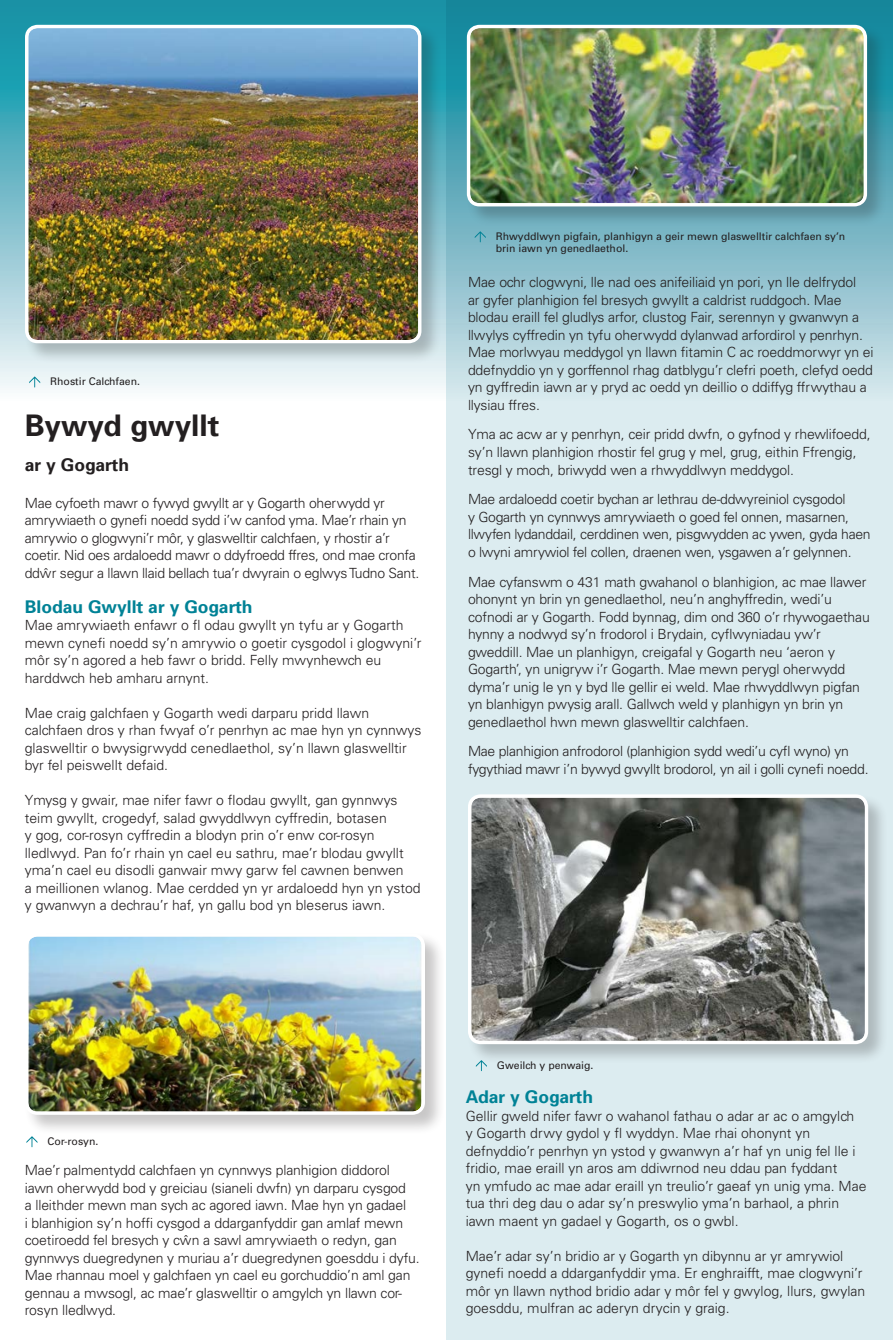
<style>
.page{position:relative;width:893px;height:1340px;background:#fff}
.page>*{position:absolute;margin:0;border:0;box-sizing:border-box;transform-origin:0 0}
.t1{font:700 29.75px "Univers";color:#231f20}
.t2{font:700 17.5px "Univers";color:#008296}
.t3{font:700 17.5px "Univers";color:#231f20}
.t4{font:300 14px/17.5px "Univers";letter-spacing:-.01em;color:#231f20}
.t5{font:10.5px/12.2px "Univers";color:#231f20}
</style>
<div class="page">
<div style="left:446px;top:0;width:447px;height:1339px;background:#dcecf0"></div>
<svg style="left:0;top:0;width:893px;height:388px;background:#87c0cc"></svg>
<div style="left:24px;top:24px;width:418px;height:340px;background:#231f20;opacity:.25"></div>
<img style="left:29px;top:29px;width:388px;height:310px">
<div style="left:25px;top:25px;width:396px;height:318px;border:3px solid #fff;border-radius:11px"></div>
<div style="left:466px;top:24px;width:422px;height:203px;background:#231f20;opacity:.25"></div>
<img style="left:471px;top:29px;width:392px;height:173px">
<div style="left:467px;top:25px;width:400px;height:181px;border:3px solid #fff;border-radius:11px"></div>
<svg style="left:475px;top:231px;width:11px;height:11px"></svg>
<svg style="left:26px;top:1136px;width:12px;height:11px"></svg>
<div style="left:467px;top:793px;width:422px;height:271px;background:#231f20;opacity:.25"></div>
<img style="left:472px;top:798px;width:392px;height:242px">
<div style="left:468px;top:794px;width:400px;height:250px;border:3px solid #fff;border-radius:11px"></div>
<svg style="left:476px;top:1060px;width:11px;height:11px"></svg>
<svg style="left:29px;top:376px;width:11px;height:11px"></svg>
<div style="left:24px;top:932px;width:422px;height:203px;background:#231f20;opacity:.25"></div>
<img style="left:29px;top:937px;width:392px;height:173px">
<div style="left:25px;top:933px;width:400px;height:181px;border:3px solid #fff;border-radius:11px"></div>
<p class="t5" style="left:50px;top:375px;width:91px">Rhostir Calchfaen.</p>
<p class="t1" style="left:25px;top:406px;width:196px">Bywyd gwyllt</p>
<p class="t3" style="left:25px;top:453px;width:106px">ar y Gogarth</p>
<p class="t4" style="left:25px;top:493px;width:396px">Mae cyfoeth mawr o fywyd gwyllt ar y Gogarth oherwydd yr amrywiaeth o gynefi noedd sydd i’w canfod yma. Mae’r rhain yn amrywio o glogwyni’r môr, y glaswelltir calchfaen, y rhostir a’r coetir. Nid oes ardaloedd mawr o ddyfroedd ffres, ond mae cronfa ddwˆ r segur a llawn llaid bellach tua’r dwyrain o eglwys Tudno Sant.</p>
<p class="t2" style="left:25px;top:595px;width:229px">Blodau Gwyllt ar y Gogarth</p>
<p class="t4" style="left:25px;top:616px;width:398px">Mae amrywiaeth enfawr o fl odau gwyllt yn tyfu ar y Gogarth mewn cynefi noedd sy’n amrywio o goetir cysgodol i glogwyni’r môr sy’n agored a heb fawr o bridd. Felly mwynhewch eu harddwch heb amharu arnynt.</p>
<p class="t4" style="left:25px;top:703px;width:398px">Mae craig galchfaen y Gogarth wedi darparu pridd llawn calchfaen dros y rhan fwyaf o’r penrhyn ac mae hyn yn cynnwys glaswelltir o bwysigrwydd cenedlaethol, sy’n llawn glaswelltir byr fel peiswellt defaid.</p>
<p class="t4" style="left:25px;top:791px;width:380px">Ymysg y gwair, mae nifer fawr o flodau gwyllt, gan gynnwys teim gwyllt, crogedyf, salad gwyddlwyn cyffredin, botasen<br>y gog, cor-rosyn cyffredin a blodyn prin o’r enw cor-rosyn lledlwyd. Pan fo’r rhain yn cael eu sathru, mae’r blodau gwyllt yma’n cael eu disodli ganwair mwy garw fel cawnen benwen</p>
<p class="t4" style="left:25px;top:878px;width:397px">a meillionen wlanog. Mae cerdded yn yr ardaloedd hyn yn ystod y gwanwyn a dechrau’r haf, yn gallu bod yn bleserus iawn.</p>
<p class="t5" style="left:496px;top:230px;width:351px">Rhwyddlwyn pigfain, planhigyn a geir mewn glaswelltir calchfaen sy’n brin iawn yn genedlaethol.</p>
<p class="t4" style="left:468px;top:273px;width:407px">Mae ochr clogwyni, lle nad oes anifeiliaid yn pori, yn lle delfrydol<br>ar gyfer planhigion fel bresych gwyllt a caldrist ruddgoch. Mae blodau eraill fel gludlys arfor, clustog Fair, serennyn y gwanwyn a llwylys cyffredin yn tyfu oherwydd dylanwad arfordirol y penrhyn.<br>Mae morlwyau meddygol yn llawn fitamin C ac roeddmorwyr yn ei ddefnyddio yn y gorffennol rhag datblygu’r clefri poeth, clefyd oedd yn gyffredin iawn ar y pryd ac oedd yn deillio o ddiffyg ffrwythau a llysiau ffres.</p>
<p class="t4" style="left:468px;top:425px;width:404px">Yma ac acw ar y penrhyn, ceir pridd dwfn, o gyfnod y rhewlifoedd, sy’n llawn planhigion rhostir fel grug y mel, grug, eithin Ffrengig, tresgl y moch, briwydd wen a rhwyddlwyn meddygol.</p>
<p class="t4" style="left:468px;top:490px;width:404px">Mae ardaloedd coetir bychan ar lethrau de-ddwyreiniol cysgodol<br>y Gogarth yn cynnwys amrywiaeth o goed fel onnen, masarnen, llwyfen lydanddail, cerddinen wen, pisgwydden ac ywen, gyda haen o lwyni amrywiol fel collen, draenen wen, ysgawen a’r gelynnen.</p>
<p class="t4" style="left:468px;top:572px;width:403px">Mae cyfanswm o 431 math gwahanol o blanhigion, ac mae llawer ohonynt yn brin yn genedlaethol, neu’n anghyffredin, wedi’u cofnodi ar y Gogarth. Fodd bynnag, dim ond 360 o’r rhywogaethau hynny a nodwyd sy’n frodorol i Brydain, cyflwyniadau yw’r gweddill. Mae un planhigyn, creigafal y Gogarth neu ‘aeron y Gogarth’, yn unigryw i’r Gogarth. Mae mewn perygl oherwydd dyma’r unig le yn y byd lle gellir ei weld. Mae rhwyddlwyn pigfan yn blanhigyn pwysig arall. Gallwch weld y planhigyn yn brin yn genedlaethol hwn mewn glaswelltir calchfaen.</p>
<p class="t4" style="left:468px;top:742px;width:402px">Mae planhigion anfrodorol (planhigion sydd wedi’u cyfl wyno) yn fygythiad mawr i’n bywyd gwyllt brodorol, yn ail i golli cynefi noedd.</p>
<p class="t5" style="left:47px;top:1134px;width:52px">Cor-rosyn.</p>
<p class="t4" style="left:25px;top:1160px;width:396px">Mae’r palmentydd calchfaen yn cynnwys planhigion diddorol iawn oherwydd bod y greiciau (sianeli dwfn) yn darparu cysgod<br>a lleithder mewn man sych ac agored iawn. Mae hyn yn gadael<br>i blanhigion sy’n hoffi cysgod a ddarganfyddir gan amlaf mewn coetiroedd fel bresych y cwˆ n a sawl amrywiaeth o redyn, gan gynnwys duegredynen y muriau a’r duegredynen goesddu i dyfu.<br>Mae rhannau moel y galchfaen yn cael eu gorchuddio’n aml gan</p>
<p class="t4" style="left:25px;top:1283px;width:379px">gennau a mwsogl, ac mae’r glaswelltir o amgylch yn llawn cor&shy;rosyn lledlwyd.</p>
<p class="t5" style="left:497px;top:1058px;width:98px">Gweilch y penwaig.</p>
<p class="t2" style="left:466px;top:1085px;width:129px">Adar y Gogarth</p>
<p class="t4" style="left:466px;top:1106px;width:391px">Gellir gweld nifer fawr o wahanol fathau o adar ar ac o amgylch y Gogarth drwy gydol y fl wyddyn. Mae rhai ohonynt yn defnyddio’r penrhyn yn ystod y gwanwyn a’r haf yn unig fel lle i fridio, mae eraill yn aros am ddiwrnod neu ddau pan fyddant</p>
<p class="t4" style="left:466px;top:1176px;width:402px">yn ymfudo ac mae adar eraill yn treulio’r gaeaf yn unig yma. Mae tua thri deg dau o adar sy’n preswylio yma’n barhaol, a phrin iawn maent yn gadael y Gogarth, os o gwbl.</p>
<p class="t4" style="left:466px;top:1246px;width:401px">Mae’r adar sy’n bridio ar y Gogarth yn dibynnu ar yr amrywiol gynefi noedd a ddarganfyddir yma. Er enghraifft, mae clogwyni’r môr yn llawn nythod bridio adar y môr fel y gwylog, llurs, gwylan goesddu, mulfran ac aderyn drycin y graig.</p>
</div>
